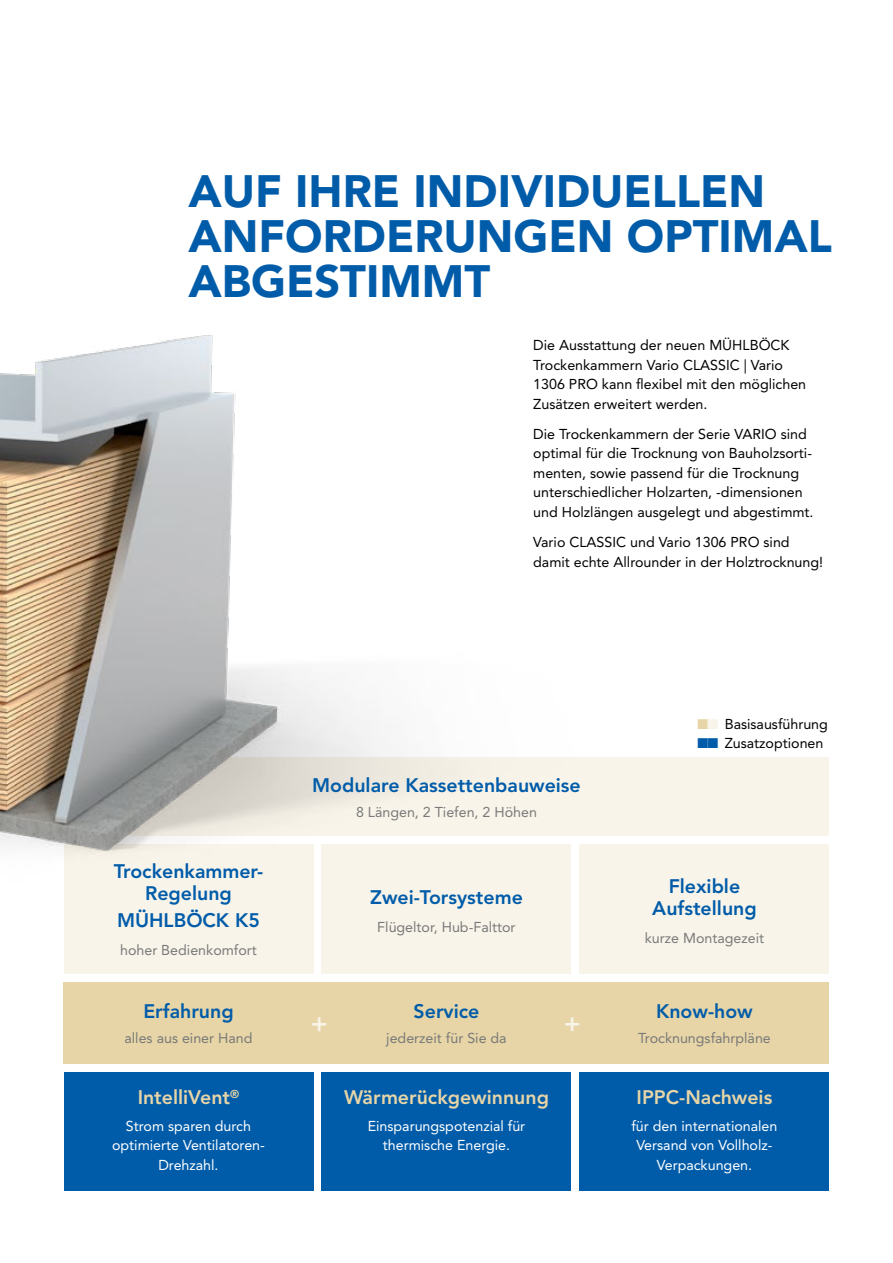
<style>
.page{position:relative;width:893px;height:1263px;background:#fff}
.page>*{position:absolute;margin:0;border:0;box-sizing:border-box;transform-origin:0 0}
.t1{font:900 45px/45px "Avenir LT Std";color:#005ca9}
.t2{font:800 25.5px "Avenir LT Std";color:#f9f4ea}
.t3{font:800 19.5px/22.5px "Avenir LT Std";color:#005ca9;text-align:center}
.t4{font:800 19.5px "Avenir LT Std";color:#e7d5a7}
.t5{font:14.25px/19.5px "Avenir LT Std";color:#000}
.t6{font:14.25px/19.5px "Avenir LT Std";color:#fff;text-align:center}
.t7{font:14.25px "Avenir LT Std";color:#787978}
.s1{color:#e7d5a7}
.s2{color:#f9f4ea}
.s3{color:#005ca9}
</style>
<div class="page">
<div style="left:64px;top:1072px;width:249px;height:119px;background:#005ca9"></div>
<div style="left:322px;top:1072px;width:249px;height:119px;background:#005ca9"></div>
<div style="left:580px;top:1072px;width:249px;height:119px;background:#005ca9"></div>
<img style="left:0;top:335px;width:829px;height:824px">
<h1 class="t1" style="left:189px;top:169px;width:645px">AUF IHRE INDIVIDUELLEN<br>ANFORDERUNGEN OPTIMAL<br>ABGESTIMMT</h1>
<p class="t5" style="left:533px;top:336px;width:274px">Die Ausstattung der neuen MÜHLBÖCK Trockenkammern Vario CLASSIC | Vario 1306 PRO kann flexibel mit den möglichen Zusätzen erweitert werden.</p>
<p class="t5" style="left:533px;top:424px;width:282px">Die Trockenkammern der Serie VARIO sind optimal für die Trocknung von Bauholzsorti&shy;menten, sowie passend für die Trocknung unterschiedlicher Holzarten, -dimensionen und Holzlängen ausgelegt und abgestimmt.</p>
<p class="t5" style="left:533px;top:532px;width:291px">Vario CLASSIC und Vario 1306 PRO sind damit echte Allrounder in der Holztrocknung!</p>
<h3 class="t3" style="left:114px;top:860px;width:150px">Trockenkammer-<br>Regelung</h3>
<h3 class="t3" style="left:117px;top:909px;width:144px">MÜHLBÖCK K5</h3>
<p class="t7" style="left:120px;top:942px;width:138px">hoher Bedienkomfort</p>
<h3 class="t3" style="left:143px;top:1000px;width:92px">Erfahrung</h3>
<p class="t7" style="left:124px;top:1029px;width:130px">alles aus einer Hand</p>
<h3 class="t4" style="left:138px;top:1086px;width:103px">IntelliVent<sup>®</sup></h3>
<p class="t6" style="left:112px;top:1116px;width:154px">Strom sparen durch optimierte Ventilatoren-<br>Drehzahl.</p>
<h3 class="t3" style="left:312px;top:774px;width:270px">Modulare Kassettenbauweise</h3>
<p class="t7" style="left:356px;top:804px;width:182px">8 Längen, 2 Tiefen, 2 Höhen</p>
<h3 class="t3" style="left:370px;top:886px;width:154px">Zwei-Torsysteme</h3>
<p class="t7" style="left:377px;top:918px;width:140px">Flügeltor, Hub-Falttor</p>
<h3 class="t3" style="left:414px;top:1000px;width:67px">Service</h3>
<p class="t7" style="left:386px;top:1029px;width:122px">jederzeit für Sie da</p>
<h2 class="t2" style="left:311px;top:1008px;width:18px">+</h2>
<h2 class="t2" style="left:564px;top:1008px;width:18px">+</h2>
<h3 class="t4" style="left:344px;top:1086px;width:206px">Wärmerückgewinnung</h3>
<p class="t6" style="left:368px;top:1116px;width:159px">Einsparungspotenzial für thermische Energie.</p>
<p class="t5" style="left:697px;top:714px;width:132px"><span class="s1">■</span><span class="s2">■</span> Basisausführung</p>
<p class="t5" style="left:697px;top:734px;width:127px"><span class="s3">■■</span> Zusatzoptionen</p>
<h3 class="t3" style="left:652px;top:874px;width:106px">Flexible<br>Aufstellung</h3>
<p class="t7" style="left:645px;top:930px;width:121px">kurze Montagezeit</p>
<h3 class="t3" style="left:656px;top:1000px;width:98px">Know-how</h3>
<p class="t7" style="left:638px;top:1029px;width:134px">Trocknungsfahrpläne</p>
<h3 class="t4" style="left:637px;top:1086px;width:137px">IPPC-Nachweis</h3>
<p class="t6" style="left:631px;top:1116px;width:148px">für den internationalen<br>Versand von Vollholz-<br>Verpackungen.</p>
</div>
